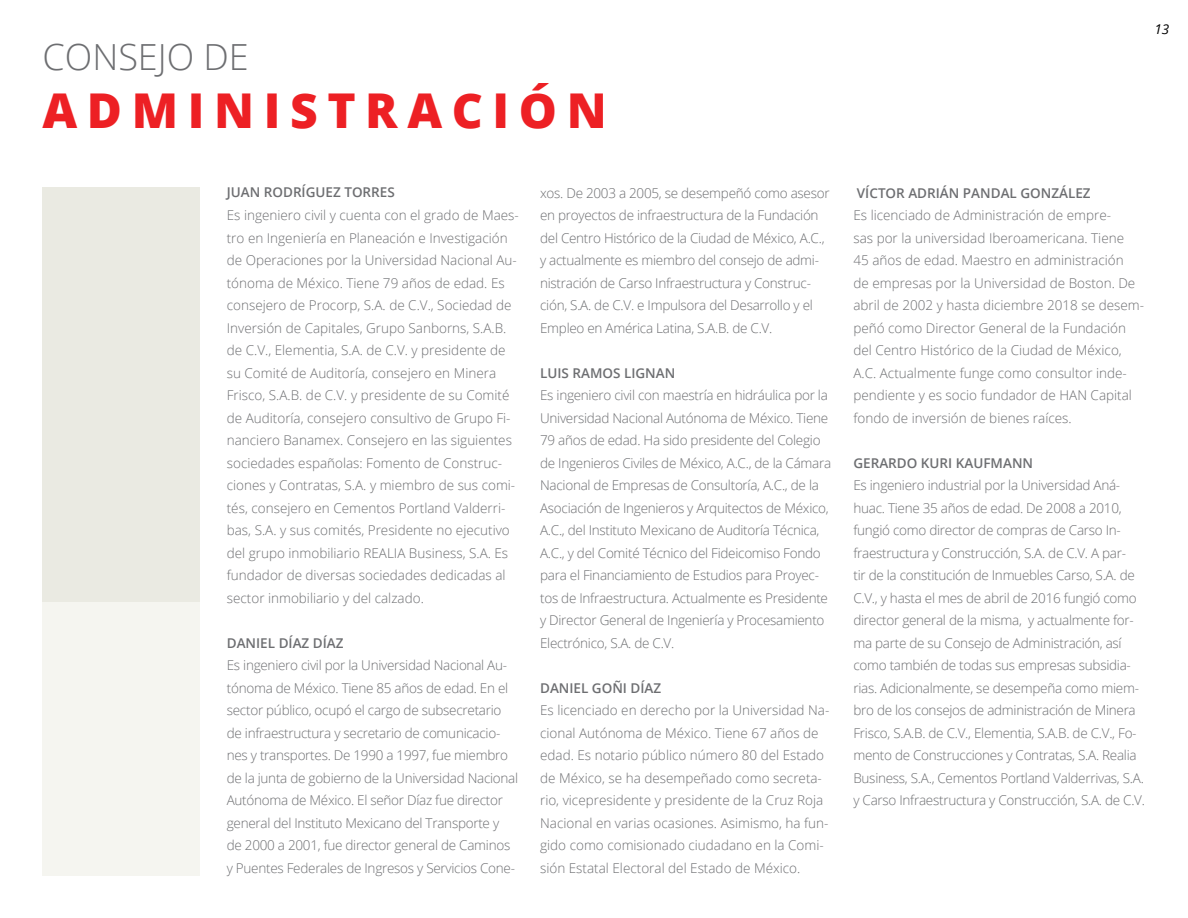
<style>
.page{position:relative;width:1188px;height:918px;background:#fff}
.page>*{position:absolute;margin:0;border:0;box-sizing:border-box;transform-origin:0 0}
.t1{font:800 48px "Open Sans";letter-spacing:.2em;color:#ed2024}
.t2{font:300 36px "Open Sans";color:#6d6e71}
.t3{font:300 13.5px/22.5px "Open Sans";letter-spacing:-.02em;color:#6d6e71}
.t4{font:300 13.5px/22.5px "Open Sans";color:#6d6e71}
.t5{font:600 13.5px "Open Sans";color:#6d6e71}
.t6{font:italic 13.5px "Open Sans";color:#000}
</style>
<div class="page">
<div style="left:43px;top:187px;width:157px;height:415px;background:#eaeae2"></div>
<div style="left:43px;top:602px;width:157px;height:273px;background:#f5f5f0"></div>
<h2 class="t2" style="left:43px;top:32px;width:208px">CONSEJO DE</h2>
<h1 class="t1" style="left:43px;top:74px;width:566px">ADMINISTRACIÓN</h1>
<p class="t5" style="left:227px;top:183px;width:170px">JUAN RODRÍGUEZ TORRES</p>
<p class="t4" style="left:227px;top:203px;width:294px">Es ingeniero civil y cuenta con el grado de Maes&shy;tro en Ingeniería en Planeación e Investigación de Operaciones por la Universidad Nacional Au&shy;tónoma de México. Tiene 79 años de edad. Es consejero de Procorp, S.A. de C.V., Sociedad de Inversión de Capitales, Grupo Sanborns, S.A.B. de C.V., Elementia, S.A. de C.V. y presidente de su Comité de Auditoría, consejero en Minera Frisco, S.A.B. de C.V. y presidente de su Comité de Auditoría, consejero consultivo de Grupo Fi&shy;nanciero Banamex. Consejero en las siguientes sociedades españolas: Fomento de Construc&shy;ciones y Contratas, S.A. y miembro de sus comi&shy;tés, consejero en Cementos Portland Valderri&shy;bas, S.A. y sus comités, Presidente no ejecutivo del grupo inmobiliario REALIA Business, S.A. Es fundador de diversas sociedades dedicadas al sector inmobiliario y del calzado.</p>
<p class="t5" style="left:227px;top:633px;width:118px">DANIEL DÍAZ DÍAZ</p>
<p class="t3" style="left:227px;top:654px;width:293px">Es ingeniero civil por la Universidad Nacional Au&shy;tónoma de México. Tiene 85 años de edad. En el sector público, ocupó el cargo de subsecretario de infraestructura y secretario de comunicacio&shy;nes y transportes. De 1990 a 1997, fue miembro de la junta de gobierno de la Universidad Nacional Autónoma de México. El señor Díaz fue director general del Instituto Mexicano del Transporte y<br>de 2000 a 2001, fue director general de Caminos y Puentes Federales de Ingresos y Servicios Cone-</p>
<p class="t3" style="left:540px;top:181px;width:291px">xos. De 2003 a 2005, se desempeñó como asesor en proyectos de infraestructura de la Fundación del Centro Histórico de la Ciudad de México, A.C., y actualmente es miembro del consejo de admi&shy;nistración de Carso Infraestructura y Construc&shy;ción, S.A. de C.V. e Impulsora del Desarrollo y el Empleo en América Latina, S.A.B. de C.V.</p>
<p class="t5" style="left:540px;top:364px;width:137px">LUIS RAMOS LIGNAN</p>
<p class="t3" style="left:540px;top:384px;width:293px">Es ingeniero civil con maestría en hidráulica por la Universidad Nacional Autónoma de México. Tiene 79 años de edad. Ha sido presidente del Colegio de Ingenieros Civiles de México, A.C., de la Cámara Nacional de Empresas de Consultoría, A.C., de la Asociación de Ingenieros y Arquitectos de México, A.C., del Instituto Mexicano de Auditoría Técnica, A.C., y del Comité Técnico del Fideicomiso Fondo para el Financiamiento de Estudios para Proyec&shy;tos de Infraestructura. Actualmente es Presidente y Director General de Ingeniería y Procesamiento Electrónico, S.A. de C.V.</p>
<p class="t5" style="left:540px;top:679px;width:123px">DANIEL GOÑI DÍAZ</p>
<p class="t4" style="left:540px;top:699px;width:291px">Es licenciado en derecho por la Universidad Na&shy;cional Autónoma de México. Tiene 67 años de edad. Es notario público número 80 del Estado de México, se ha desempeñado como secreta&shy;rio, vicepresidente y presidente de la Cruz Roja Nacional en varias ocasiones. Asimismo, ha fun&shy;gido como comisionado ciudadano en la Comi&shy;sión Estatal Electoral del Estado de México.</p>
<p class="t6" style="left:1154px;top:20px;width:16px">13</p>
<p class="t5" style="left:857px;top:184px;width:235px">VÍCTOR ADRIÁN PANDAL GONZÁLEZ</p>
<p class="t4" style="left:853px;top:204px;width:292px">Es licenciado de Administración de empre-<br>sas por la universidad Iberoamericana. Tiene<br>45 años de edad. Maestro en administración<br>de empresas por la Universidad de Boston. De abril de 2002 y hasta diciembre 2018 se desem&shy;peñó como Director General de la Fundación del Centro Histórico de la Ciudad de México, A.C. Actualmente funge como consultor inde&shy;pendiente y es socio fundador de HAN Capital fondo de inversión de bienes raíces.</p>
<p class="t5" style="left:853px;top:454px;width:181px">GERARDO KURI KAUFMANN</p>
<p class="t3" style="left:853px;top:474px;width:293px">Es ingeniero industrial por la Universidad Aná&shy;huac. Tiene 35 años de edad. De 2008 a 2010, fungió como director de compras de Carso In&shy;fraestructura y Construcción, S.A. de C.V. A par-<br>tir de la constitución de Inmuebles Carso, S.A. de C.V., y hasta el mes de abril de 2016 fungió como director general de la misma, y actualmente for&shy;ma parte de su Consejo de Administración, así como también de todas sus empresas subsidia&shy;rias. Adicionalmente, se desempeña como miem&shy;bro de los consejos de administración de Minera Frisco, S.A.B. de C.V., Elementia, S.A.B. de C.V., Fo&shy;mento de Construcciones y Contratas, S.A. Realia Business, S.A., Cementos Portland Valderrivas, S.A. y Carso Infraestructura y Construcción, S.A. de C.V.</p>
</div>
